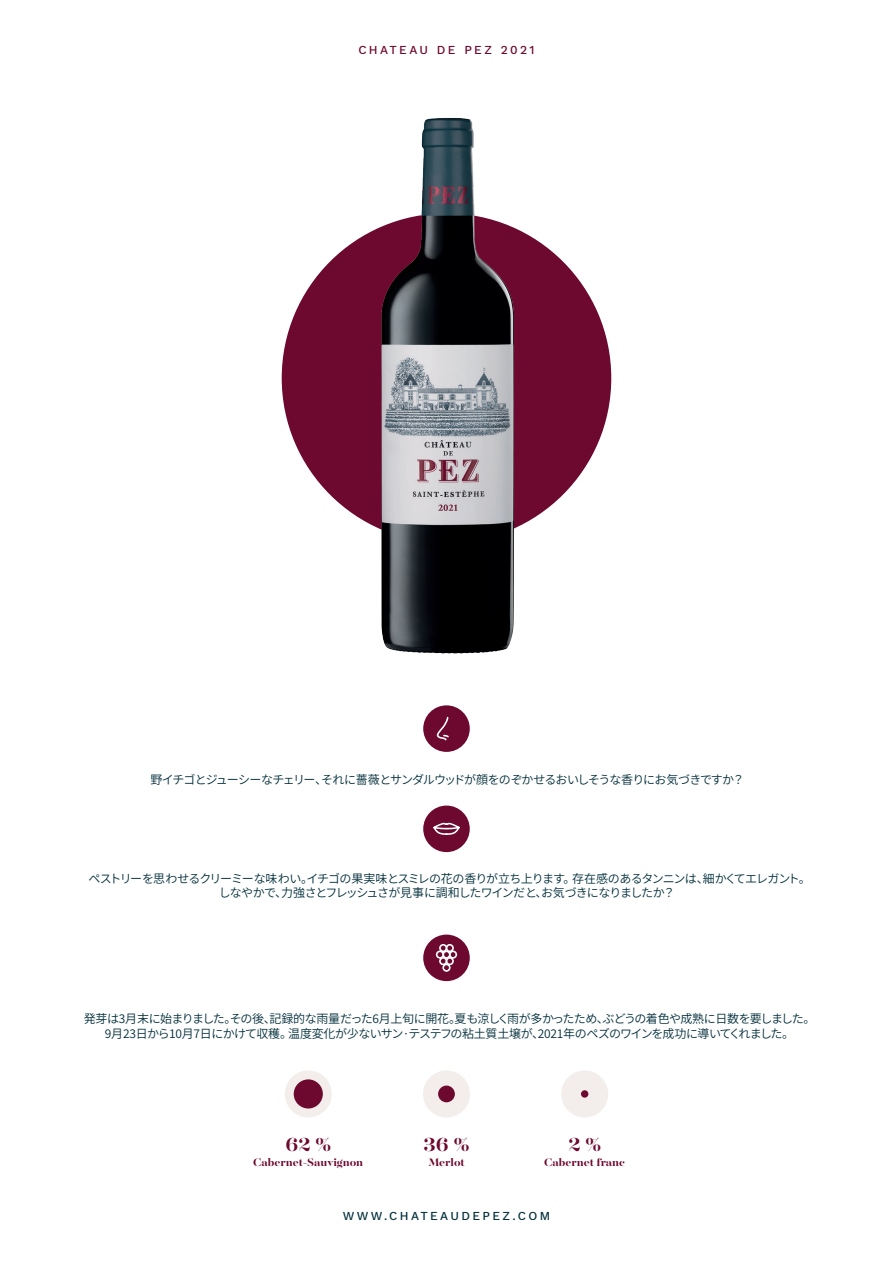
<style>
.page{position:relative;width:893px;height:1263px;background:#fff}
.page>*{position:absolute;margin:0;border:0;box-sizing:border-box;transform-origin:0 0}
.t1{font:700 21px "Majesti Banner";color:#6d082f}
.t2{font:12px/14.4px "Source Han Sans JP";letter-spacing:-.055em;color:#032f3b;text-align:center}
.t3{font:12px "Source Han Sans JP";letter-spacing:-.075em;color:#032f3b}
.t4{font:700 12px "Majesti Banner";color:#6d082f}
.t5{font:500 12px "Work Sans";letter-spacing:.2em;color:#032f3b}
.t6{font:500 12px "Work Sans";letter-spacing:.2em;color:#6d082f}
</style>
<div class="page">
<div style="left:285px;top:1070px;width:47px;height:47px;background:#f3edec;border-radius:50%"></div>
<div style="left:423px;top:1070px;width:47px;height:47px;background:#f3edec;border-radius:50%"></div>
<div style="left:561px;top:1070px;width:47px;height:47px;background:#f3edec;border-radius:50%"></div>
<div style="left:282px;top:213px;width:329px;height:330px;background:#6d082f;border-radius:50%"></div>
<img style="left:319px;top:118px;width:255px;height:634px">
<div style="left:423px;top:705px;width:47px;height:47px;background:#6d082f;border-radius:50%"></div>
<svg style="left:436px;top:716px;width:13px;height:25px"></svg>
<div style="left:294px;top:1079px;width:29px;height:29px;background:#6d082f;border-radius:50%"></div>
<div style="left:438px;top:1085px;width:17px;height:17px;background:#6d082f;border-radius:50%"></div>
<div style="left:581px;top:1090px;width:7px;height:8px;background:#6d082f;border-radius:50%"></div>
<div style="left:423px;top:934px;width:47px;height:47px;background:#6d082f;border-radius:50%"></div>
<svg style="left:436px;top:944px;width:21px;height:28px"></svg>
<div style="left:423px;top:805px;width:47px;height:47px;background:#6d082f;border-radius:50%"></div>
<svg style="left:433px;top:822px;width:27px;height:13px"></svg>
<p class="t6" style="left:358px;top:43px;width:178px">CHATEAU DE PEZ 2021</p>
<p class="t3" style="left:150px;top:772px;width:595px">野イチゴとジューシーなチェリー、それに薔薇とサンダルウッドが顔をのぞかせるおいしそうな香りにお気づきですか？</p>
<p class="t2" style="left:88px;top:871px;width:724px">ペストリーを思わせるクリーミーな味わい。イチゴの果実味とスミレの花の香りが立ち上ります。存在感のあるタンニンは、細かくてエレガント。しなやかで、力強さとフレッシュさが見事に調和したワインだと、お気づきになりましたか？</p>
<p class="t2" style="left:84px;top:1012px;width:733px">発芽は3月末に始まりました。その後、記録的な雨量だった6月上旬に開花。夏も涼しく雨が多かったため、ぶどうの着色や成熟に日数を要しました。<br>9月23日から10月7日にかけて収穫。温度変化が少ないサン·テステフの粘土質土壌が、2021年のペズのワインを成功に導いてくれました。</p>
<h1 class="t1" style="left:285px;top:1131px;width:47px">62 %</h1>
<p class="t4" style="left:253px;top:1154px;width:111px">Cabernet-Sauvignon</p>
<h1 class="t1" style="left:424px;top:1131px;width:47px">36 %</h1>
<p class="t4" style="left:428px;top:1154px;width:38px">Merlot</p>
<h1 class="t1" style="left:568px;top:1131px;width:34px">2 %</h1>
<p class="t4" style="left:544px;top:1154px;width:82px">Cabernet franc</p>
<p class="t5" style="left:343px;top:1209px;width:209px">WWW.CHATEAUDEPEZ.COM</p>
</div>
